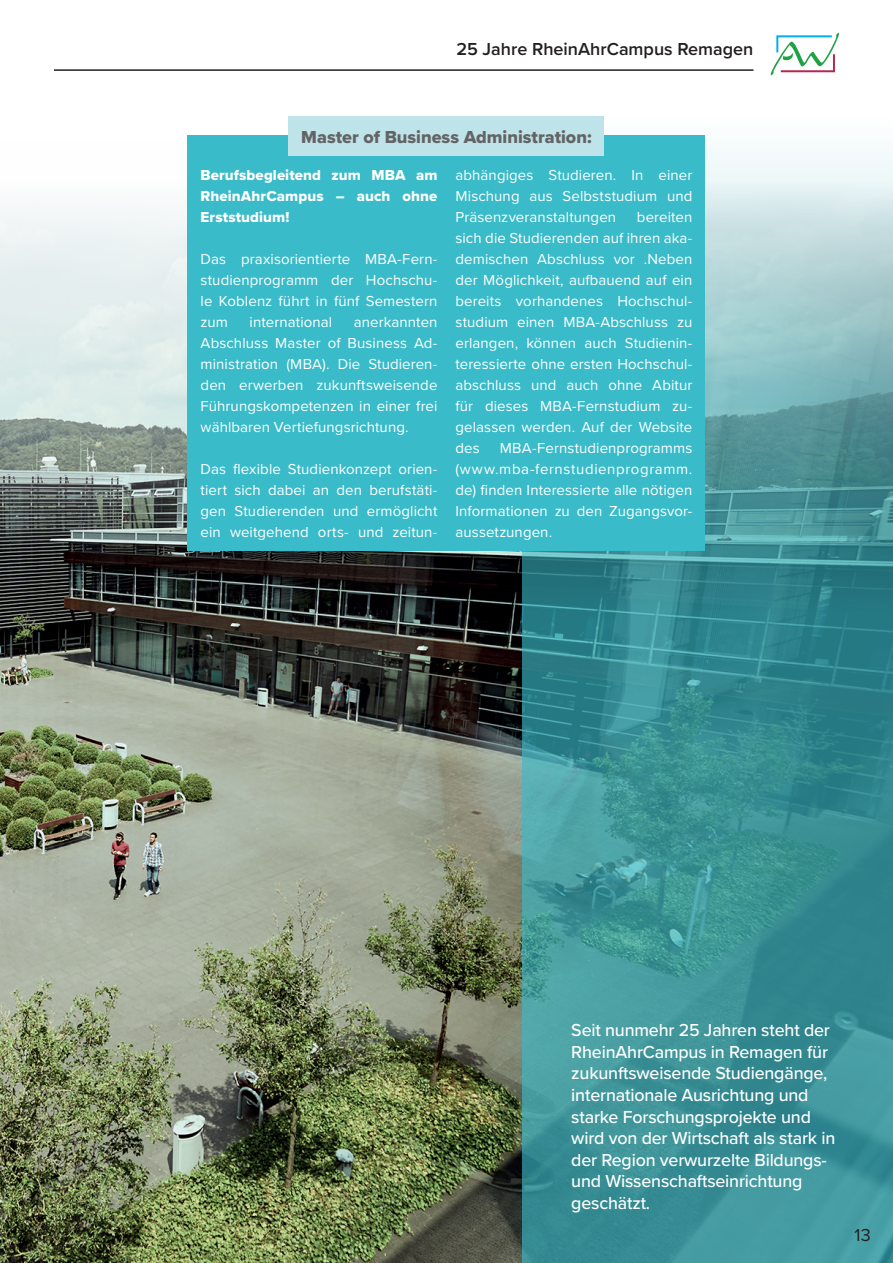
<style>
.page{position:relative;width:893px;height:1263px;background:#fff}
.page>*{position:absolute;margin:0;border:0;box-sizing:border-box;transform-origin:0 0}
.Bildunterschrift{font:500 18px/21.6px "Proxima Nova";letter-spacing:-.01em;color:#fff}
.Fliesstext{font:18px "Proxima Nova Extrabld";color:#636366}
.t1{font:600 18px "Proxima Nova";color:#231f20}
.t2{font:18px "Proxima Nova";color:#231f20}
.Fliesstext-2{font:15px/21px "Proxima Nova";letter-spacing:.005em;color:#fff;text-align:justify}
.Fliesstext-3{font:15px/21px "Proxima Nova Extrabld";letter-spacing:.005em;color:#fff;text-align:justify}
</style>
<div class="page">
<img style="left:0;top:142px;width:522px;height:1121px">
<svg style="left:522px;top:135px;width:371px;height:1128px;background:#4e9a9f"></svg>
<div style="left:188px;top:136px;width:517px;height:415px;background:#39bbc9"></div>
<div style="left:289px;top:116px;width:315px;height:39px;background:#bee3e9"></div>
<svg style="left:770px;top:32px;width:69px;height:44px"></svg>
<hr style="left:54px;top:69px;width:699px;height:2px;background:#231f20">
<p class="t1" style="left:456px;top:36px;width:299px">25 Jahre RheinAhrCampus Remagen</p>
<p class="Fliesstext" style="left:301px;top:123px;width:292px">Master of Business Administration:</p>
<p class="Fliesstext-3" style="left:201px;top:164px;width:238px">Berufsbegleitend zum MBA am RheinAhrCampus – auch ohne Erststudium!</p>
<p class="Fliesstext-2" style="left:201px;top:248px;width:238px">Das praxisorientierte MBA-Fern&shy;studienprogramm der Hochschu&shy;le Koblenz führt in fünf Semestern zum</p>
<p class="Fliesstext-2" style="left:201px;top:311px;width:238px;text-indent:153px">anerkannten Abschluss Master of Business Ad&shy;ministration (MBA). Die Studieren&shy;den erwerben zukunftsweisende Führungskompetenzen in einer frei wählbaren Vertiefungsrichtung.</p>
<p class="Fliesstext-2" style="left:201px;top:458px;width:238px">Das flexible Studienkonzept orien&shy;tiert sich dabei an den berufstäti&shy;gen Studierenden und ermöglicht ein weitgehend orts- und zeitun-</p>
<p class="Fliesstext-2" style="left:250px;top:311px;width:84px">international</p>
<p class="Fliesstext-2" style="left:455px;top:164px;width:238px">abhängiges Studieren. In einer Mischung aus Selbststudium und Präsenzveranstaltungen</p>
<p class="Fliesstext-2" style="left:455px;top:206px;width:238px;text-indent:181px">bereiten sich die Studierenden auf ihren aka&shy;demischen Abschluss vor .Neben der Möglichkeit, aufbauend auf ein bereits vorhandenes Hochschul&shy;studium einen MBA-Abschluss zu erlangen, können auch Studienin&shy;teressierte ohne ersten Hochschul&shy;abschluss und auch ohne Abitur für dieses MBA-Fernstudium zu&shy;gelassen werden. Auf der Website des</p>
<p class="Fliesstext-2" style="left:455px;top:437px;width:238px;text-indent:44px">MBA-Fernstudienprogramms (www.mba-fernstudienprogramm. de) finden Interessierte alle nötigen Informationen zu den Zugangsvor&shy;aussetzungen.</p>
<p class="Bildunterschrift" style="left:571px;top:1019px;width:265px">Seit nunmehr 25 Jahren steht der<br>RheinAhrCampus in Remagen für zukunftsweisende Studiengänge, internationale Ausrichtung und starke Forschungsprojekte und wird von der Wirtschaft als stark in der Region verwurzelte Bildungs&shy;und Wissenschaftseinrichtung geschätzt.</p>
<p class="t2" style="left:854px;top:1221px;width:18px">13</p>
</div>
